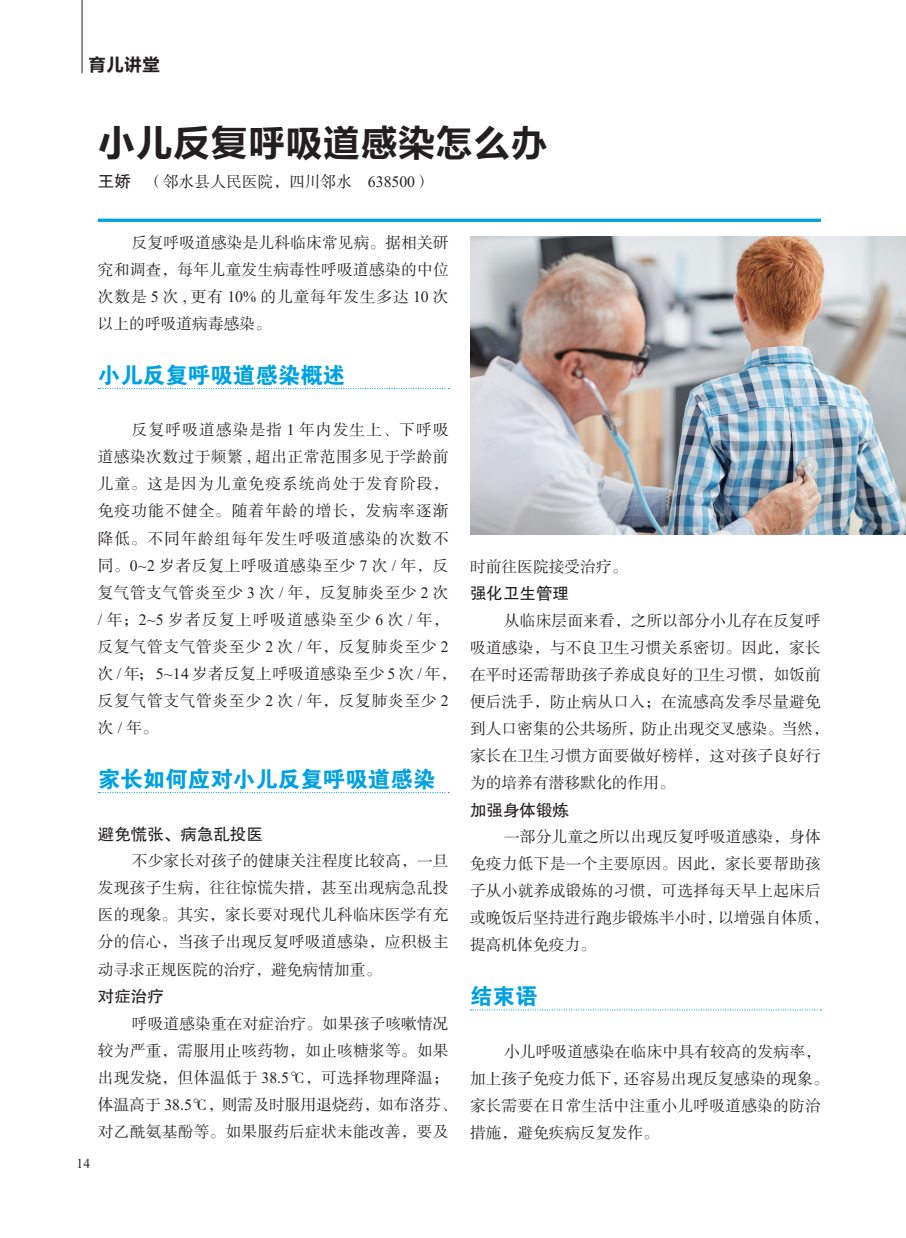
<style>
.page{position:relative;width:906px;height:1238px;background:#fff}
.page>*{position:absolute;margin:0;border:0;box-sizing:border-box;transform-origin:0 0}
.t1{font:37.5px "FZLTCHK GBK1 0";color:#231f20}
.t2{font:22.5px "FZDHTK GBK1 0";color:#00a1e3}
.t3{font:18px "FZLTCHK GBK1 0";color:#231f20}
.t4{font:16.5px "FZHTK GBK1 0";color:#231f20}
.t5{font:15.75px/27px "FZSSK GBK1 0";letter-spacing:.015em;color:#231f20}
.t6{font:15.75px/27px "FZSSK GBK1 0";letter-spacing:.04em;color:#231f20}
.t7{font:13.5px "Times New Roman";color:#231f20}
.s1{font-family:"FZHTK GBK1 0";font-size:16.5px}
.s2{font-family:"Times New Roman"}
</style>
<div class="page">
<img style="left:470px;top:237px;width:436px;height:297px">
<hr style="left:82px;top:0;width:1px;height:73px;background:#231f20">
<hr style="left:98px;top:219px;width:723px;height:3px;background:#00a1e3">
<svg style="left:98px;top:388px;width:351px;height:1px"></svg>
<svg style="left:98px;top:792px;width:351px;height:1px"></svg>
<svg style="left:470px;top:1009px;width:351px;height:1px"></svg>
<p class="t3" style="left:88px;top:55px;width:73px">育儿讲堂</p>
<h1 class="t1" style="left:98px;top:122px;width:451px">小儿反复呼吸道感染怎么办</h1>
<p class="t5" style="left:98px;top:168px;width:334px"><span class="s1">王娇</span> （邻水县人民医院，四川邻水 <span class="s2">638500</span>）</p>
<p class="t7" style="left:76px;top:1153px;width:15px">14</p>
<p class="t5" style="left:98px;top:229px;width:352px;text-align:justify;text-indent:34px">反复呼吸道感染是儿科临床常见病。据相关研究和调查，每年儿童发生病毒性呼吸道感染的中位次数是 <span class="s2">5</span> 次 <span class="s2">,</span> 更有 <span class="s2">10%</span> 的儿童每年发生多达 <span class="s2">10</span> 次以上的呼吸道病毒感染。</p>
<h2 class="t2" style="left:98px;top:362px;width:249px">小儿反复呼吸道感染概述</h2>
<p class="t6" style="left:98px;top:417px;width:360px;text-indent:34px">反复呼吸道感染是指 <span class="s2">1</span> 年内发生上、下呼吸道感染次数过于频繁 <span class="s2">,</span> 超出正常范围多见于学龄前儿童。这是因为儿童免疫系统尚处于发育阶段，免疫功能不健全。随着年龄的增长，发病率逐渐降低。不同年龄组每年发生呼吸道感染的次数不同。<span class="s2">0~2</span> 岁者反复上呼吸道感染至少 <span class="s2">7</span> 次 <span class="s2">/</span> 年，反复气管支气管炎至少 <span class="s2">3</span> 次 <span class="s2">/</span> 年，反复肺炎至少 <span class="s2">2</span> 次<span class="s2">/</span> 年；<span class="s2">2~5</span> 岁者反复上呼吸道感染至少 <span class="s2">6</span> 次 <span class="s2">/</span> 年，反复气管支气管炎至少 <span class="s2">2</span> 次 <span class="s2">/</span> 年，反复肺炎至少 <span class="s2">2</span>次 <span class="s2">/</span> 年； <span class="s2">5~14</span> 岁者反复上呼吸道感染至少 <span class="s2">5</span> 次 <span class="s2">/</span> 年，反复气管支气管炎至少 <span class="s2">2</span> 次 <span class="s2">/</span> 年，反复肺炎至少 <span class="s2">2</span>次<span class="s2">/</span>年。</p>
<h2 class="t2" style="left:98px;top:766px;width:339px">家长如何应对小儿反复呼吸道感染</h2>
<p class="t4" style="left:98px;top:825px;width:166px">避免慌张、病急乱投医</p>
<p class="t5" style="left:98px;top:848px;width:352px;text-align:justify;text-indent:34px">不少家长对孩子的健康关注程度比较高，一旦发现孩子生病，往往惊慌失措，甚至出现病急乱投医的现象。其实，家长要对现代儿科临床医学有充分的信心，当孩子出现反复呼吸道感染，应积极主动寻求正规医院的治疗，避免病情加重。</p>
<p class="t4" style="left:98px;top:987px;width:67px">对症治疗</p>
<p class="t5" style="left:98px;top:1010px;width:360px;text-indent:34px">呼吸道感染重在对症治疗。如果孩子咳嗽情况较为严重，需服用止咳药物，如止咳糖浆等。如果出现发烧，但体温低于 <span class="s2">38.5</span>℃，可选择物理降温；体温高于 <span class="s2">38.5</span>℃，则需及时服用退烧药，如布洛芬、对乙酰氨基酚等。如果服药后症状未能改善，要及</p>
<p class="t5" style="left:470px;top:553px;width:159px">时前往医院接受治疗。</p>
<p class="t4" style="left:470px;top:584px;width:100px">强化卫生管理</p>
<p class="t5" style="left:470px;top:607px;width:360px;text-indent:34px">从临床层面来看，之所以部分小儿存在反复呼吸道感染，与不良卫生习惯关系密切。因此，家长在平时还需帮助孩子养成良好的卫生习惯，如饭前便后洗手，防止病从口入；在流感高发季尽量避免到人口密集的公共场所，防止出现交叉感染。当然，家长在卫生习惯方面要做好榜样，这对孩子良好行为的培养有潜移默化的作用。</p>
<p class="t4" style="left:470px;top:800px;width:100px">加强身体锻炼</p>
<p class="t5" style="left:470px;top:823px;width:360px;text-indent:34px">一部分儿童之所以出现反复呼吸道感染，身体免疫力低下是一个主要原因。因此，家长要帮助孩子从小就养成锻炼的习惯，可选择每天早上起床后或晚饭后坚持进行跑步锻炼半小时，以增强自体质，提高机体免疫力。</p>
<h2 class="t2" style="left:470px;top:983px;width:69px">结束语</h2>
<p class="t5" style="left:470px;top:1038px;width:360px;text-indent:34px">小儿呼吸道感染在临床中具有较高的发病率，加上孩子免疫力低下，还容易出现反复感染的现象。家长需要在日常生活中注重小儿呼吸道感染的防治措施，避免疾病反复发作。</p>
</div>
